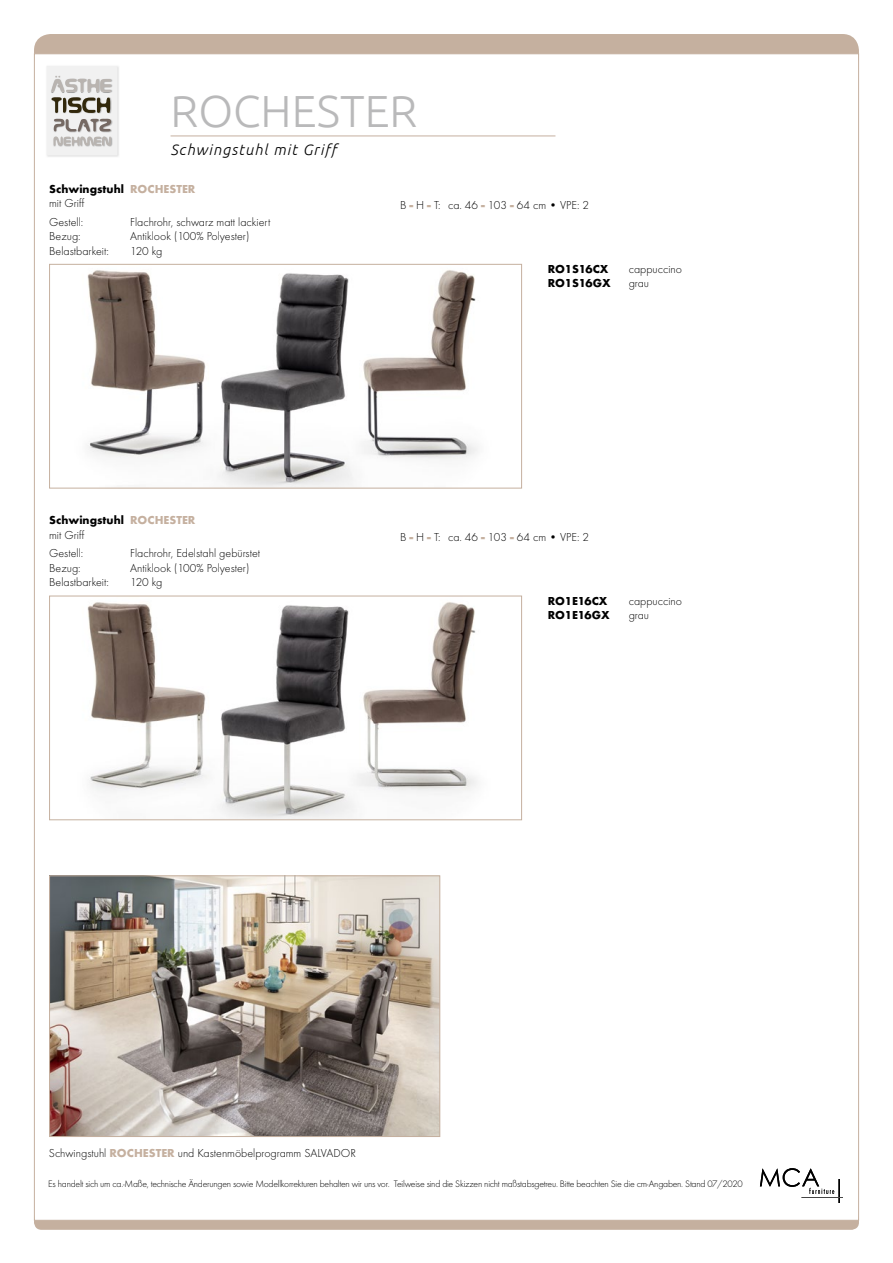
<style>
.page{position:relative;width:893px;height:1263px;background:#fff}
.page>*{position:absolute;margin:0;border:0;box-sizing:border-box;transform-origin:0 0}
.t1{font:300 45px "Ubuntu";color:#b9b9ba}
.t2{font:italic 300 15px "Ubuntu";letter-spacing:.075em;color:#000}
.t3{font:300 12px "Futura T";color:#000}
.t4{font:700 12px/14.4px "Futura T";color:#000}
.t5{font:300 9.75px "Futura T";letter-spacing:-.025em;color:#000}
.s1{color:#c5b09f}
.s2{font-weight:300}
.s3{font-weight:800;color:#c5b09f}
.s4{font-weight:700;color:#c5b09f}
</style>
<div class="page">
<div style="left:34px;top:1211px;width:825px;height:19px;background:#c5b09f;border-radius:7px"></div>
<div style="left:34px;top:34px;width:825px;height:39px;background:#c5b09f;border-radius:16px"></div>
<div style="left:34px;top:53px;width:825px;height:1168px;background:#fff;border:1px solid #c5b09f"></div>
<img style="left:47px;top:66px;width:72px;height:91px">
<img style="left:51px;top:76px;width:60px;height:16px">
<img style="left:52px;top:97px;width:56px;height:16px">
<img style="left:54px;top:119px;width:57px;height:13px">
<img style="left:58px;top:137px;width:53px;height:9px">
<svg style="left:760px;top:1168px;width:80px;height:34px"></svg>
<img style="left:802px;top:1197px;width:41px;height:1px">
<hr style="left:171px;top:136px;width:384px;height:1px;background:#c5b09f">
<img style="left:51px;top:877px;width:387px;height:258px">
<div style="left:49px;top:875px;width:391px;height:262px;border:1px solid #c5b09f"></div>
<img style="left:87px;top:270px;width:391px;height:216px">
<div style="left:49px;top:264px;width:473px;height:224px;border:1px solid #c5b09f"></div>
<img style="left:87px;top:602px;width:390px;height:216px">
<div style="left:49px;top:596px;width:473px;height:224px;border:1px solid #c5b09f"></div>
<h1 class="t1" style="left:171px;top:84px;width:248px">ROCHESTER</h1>
<p class="t2" style="left:171px;top:140px;width:168px">Schwingstuhl mit Griff</p>
<p class="t4" style="left:49px;top:181px;width:148px">Schwingstuhl <span class="s1">ROCHESTER </span><span class="s2">mit Griff</span></p>
<p class="t3" style="left:49px;top:215px;width:36px">Gestell:</p>
<p class="t3" style="left:130px;top:215px;width:142px">Flachrohr, schwarz matt lackiert</p>
<p class="t3" style="left:49px;top:229px;width:33px">Bezug:</p>
<p class="t3" style="left:130px;top:229px;width:121px">Antiklook (100% Polyester)</p>
<p class="t3" style="left:49px;top:244px;width:61px">Belastbarkeit:</p>
<p class="t3" style="left:130px;top:244px;width:34px">120 kg</p>
<p class="t4" style="left:49px;top:513px;width:148px">Schwingstuhl <span class="s1">ROCHESTER </span><span class="s2">mit Griff</span></p>
<p class="t3" style="left:49px;top:546px;width:36px">Gestell:</p>
<p class="t3" style="left:130px;top:546px;width:131px">Flachrohr, Edelstahl gebürstet</p>
<p class="t3" style="left:49px;top:561px;width:33px">Bezug:</p>
<p class="t3" style="left:130px;top:561px;width:121px">Antiklook (100% Polyester)</p>
<p class="t3" style="left:49px;top:575px;width:61px">Belastbarkeit:</p>
<p class="t3" style="left:130px;top:575px;width:34px">120 kg</p>
<p class="t3" style="left:400px;top:198px;width:191px">B <span class="s3">-</span> H <span class="s3">-</span> T: ca. 46 <span class="s3">-</span> 103 <span class="s3">-</span> 64 cm • VPE: 2</p>
<p class="t4" style="left:548px;top:262px;width:62px">RO1S16CX</p>
<p class="t3" style="left:629px;top:262px;width:55px">cappuccino</p>
<p class="t4" style="left:548px;top:276px;width:64px">RO1S16GX</p>
<p class="t3" style="left:629px;top:276px;width:22px">grau</p>
<p class="t3" style="left:400px;top:529px;width:191px">B <span class="s3">-</span> H <span class="s3">-</span> T: ca. 46 <span class="s3">-</span> 103 <span class="s3">-</span> 64 cm • VPE: 2</p>
<p class="t4" style="left:548px;top:593px;width:61px">RO1E16CX</p>
<p class="t3" style="left:629px;top:594px;width:55px">cappuccino</p>
<p class="t4" style="left:548px;top:608px;width:63px">RO1E16GX</p>
<p class="t3" style="left:629px;top:608px;width:22px">grau</p>
<p class="t3" style="left:49px;top:1146px;width:309px">Schwingstuhl <span class="s4">ROCHESTER</span> und Kastenmöbelprogramm SALVADOR</p>
<p class="t5" style="left:48px;top:1178px;width:696px">Es handelt sich um ca.-Maße, technische Änderungen sowie Modellkorrekturen behalten wir uns vor. Teilweise sind die Skizzen nicht maßstabsgetreu. Bitte beachten Sie die cm-Angaben. Stand 07/2020</p>
</div>
